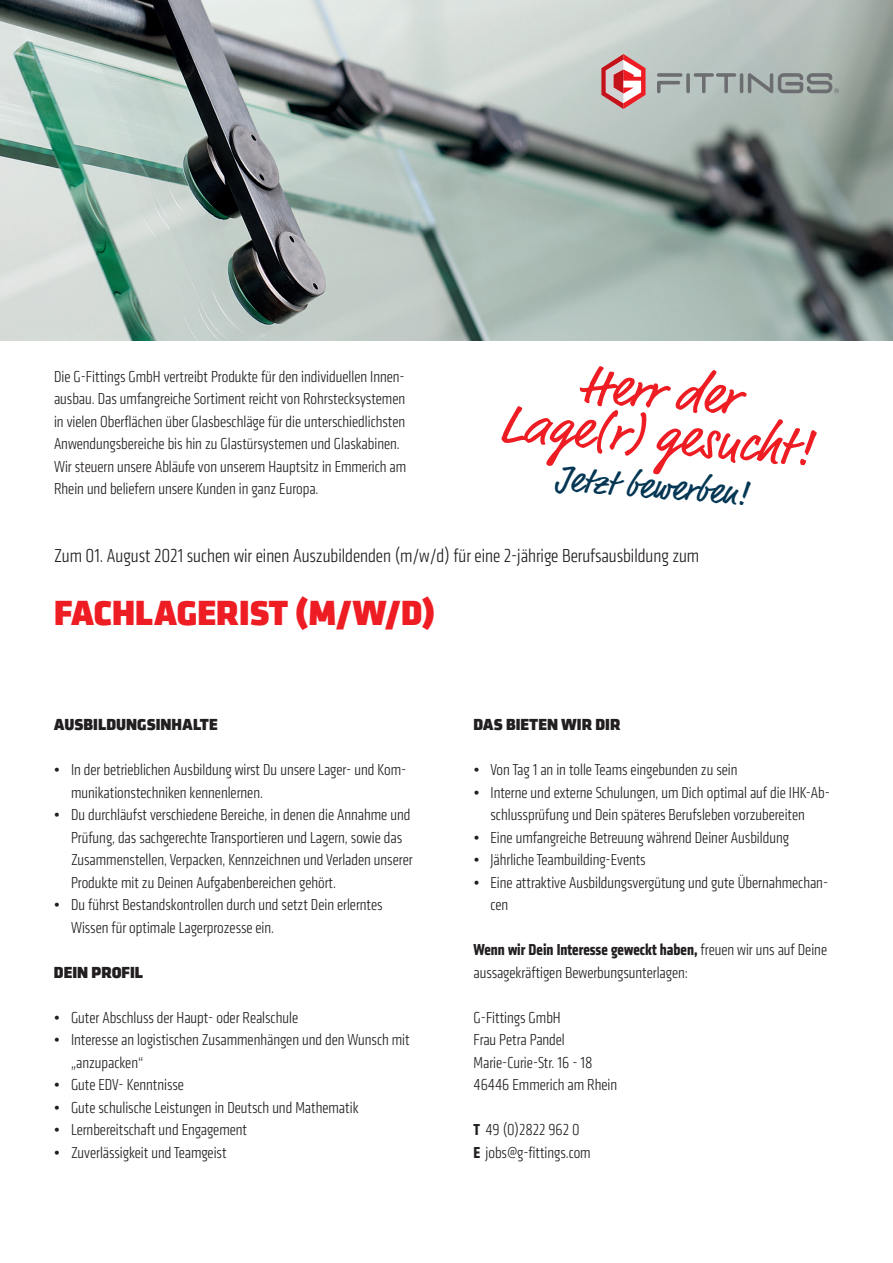
<style>
.page{position:relative;width:893px;height:1263px;background:#fff}
.page>*{position:absolute;margin:0;border:0;box-sizing:border-box;transform-origin:0 0}
.t1{font:54px/45.2px "Market Web";color:#ee1d23;text-align:center}
.t2{font:900 36px "Klavika Web Display";color:#ee1d23}
.t3{font:36px "Market Web";color:#053754}
.t4{font:300 condensed 19.5px "Klavika CH";color:#231f20}
.t5{font:300 condensed 16.5px/22.5px "Klavika CH";color:#231f20}
.t6{font:900 16.5px "Klavika Web Display";color:#231f20}
.s1{font-weight:700}
</style>
<div class="page">
<img style="left:0;top:0;width:893px;height:340px">
<svg style="left:601px;top:54px;width:44px;height:55px"></svg>
<svg style="left:657px;top:73px;width:182px;height:20px;background:#979f9d"></svg>
<p class="t5" style="left:54px;top:365px;width:354px">Die G-Fittings GmbH vertreibt Produkte für den individuellen Innen&shy;ausbau. Das umfangreiche Sortiment reicht von Rohrstecksystemen in vielen Oberflächen über Glasbeschläge für die unterschiedlichsten Anwendungsbereiche bis hin zu Glastürsystemen und Glaskabinen.<br>Wir steuern unsere Abläufe von unserem Hauptsitz in Emmerich am Rhein und beliefern unsere Kunden in ganz Europa.</p>
<h1 class="t1" style="left:503px;top:361px;width:316px;rotate:4deg">Herr der<br>Lage(r) gesucht!</h1>
<h2 class="t3" style="left:557px;top:458px;width:195px;rotate:4deg">Jetzt bewerben!</h2>
<p class="t4" style="left:54px;top:545px;width:647px">Zum 01. August 2021 suchen wir einen Auszubildenden (m/w/d) für eine 2-jährige Berufsausbildung zum</p>
<h2 class="t2" style="left:54px;top:591px;width:382px">FACHLAGERIST (M/W/D)</h2>
<p class="t6" style="left:54px;top:715px;width:165px">AUSBILDUNGSINHALTE</p>
<p class="t5" style="left:71px;top:758px;width:337px;text-indent:-17px">• In der betrieblichen Ausbildung wirst Du unsere Lager- und Kom&shy;munikationstechniken kennenlernen.</p>
<p class="t5" style="left:71px;top:803px;width:343px;text-indent:-17px">• Du durchläufst verschiedene Bereiche, in denen die Annahme und Prüfung, das sachgerechte Transportieren und Lagern, sowie das Zusammenstellen, Verpacken, Kennzeichnen und Verladen unserer Produkte mit zu Deinen Aufgabenbereichen gehört.</p>
<p class="t5" style="left:71px;top:893px;width:313px;text-indent:-17px">• Du führst Bestandskontrollen durch und setzt Dein erlerntes<br>Wissen für optimale Lagerprozesse ein.</p>
<p class="t6" style="left:54px;top:962px;width:91px">DEIN PROFIL</p>
<p class="t5" style="left:54px;top:1006px;width:246px">• Guter Abschluss der Haupt- oder Realschule</p>
<p class="t5" style="left:71px;top:1028px;width:340px;text-indent:-17px">• Interesse an logistischen Zusammenhängen und den Wunsch mit „anzupacken“</p>
<p class="t5" style="left:54px;top:1073px;width:131px">• Gute EDV- Kenntnisse</p>
<p class="t5" style="left:54px;top:1096px;width:306px">• Gute schulische Leistungen in Deutsch und Mathematik</p>
<p class="t5" style="left:54px;top:1118px;width:195px">• Lernbereitschaft und Engagement</p>
<p class="t5" style="left:54px;top:1141px;width:174px">• Zuverlässigkeit und Teamgeist</p>
<p class="t6" style="left:473px;top:715px;width:149px">DAS BIETEN WIR DIR</p>
<p class="t5" style="left:473px;top:758px;width:266px">• Von Tag 1 an in tolle Teams eingebunden zu sein</p>
<p class="t5" style="left:473px;top:781px;width:358px;text-align:center">• Interne und externe Schulungen, um Dich optimal auf die IHK-Ab&shy;schlussprüfung und Dein späteres Berufsleben vorzubereiten</p>
<p class="t5" style="left:473px;top:826px;width:317px">• Eine umfangreiche Betreuung während Deiner Ausbildung</p>
<p class="t5" style="left:473px;top:848px;width:174px">• Jährliche Teambuilding-Events</p>
<p class="t5" style="left:490px;top:871px;width:339px;text-indent:-17px">• Eine attraktive Ausbildungsvergütung und gute Übernahmechan&shy;cen</p>
<p class="t5" style="left:473px;top:938px;width:355px"><span class="s1">Wenn wir Dein Interesse geweckt haben,</span> freuen wir uns auf Deine aussagekräftigen Bewerbungsunterlagen:</p>
<p class="t5" style="left:473px;top:1006px;width:145px">G-Fittings GmbH<br>Frau Petra Pandel<br>Marie-Curie-Str. 16 - 18<br>46446 Emmerich am Rhein</p>
<p class="t5" style="left:473px;top:1118px;width:119px"><span class="s1">T</span> 49 (0)2822 962 0<br><span class="s1">E</span> jobs@g-fittings.com</p>
</div>
